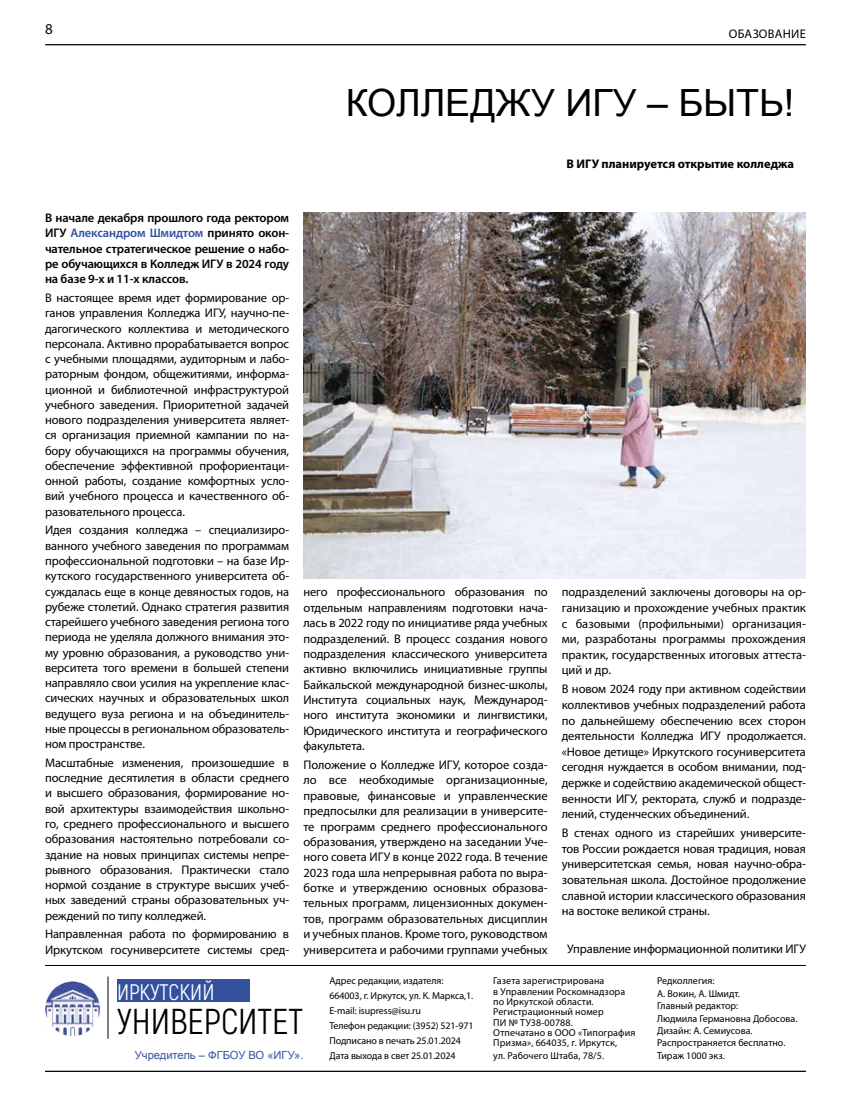
<style>
.page{position:relative;width:851px;height:1117px;background:#fff}
.page>*{position:absolute;margin:0;border:0;box-sizing:border-box;transform-origin:0 0}
.t1{font:37.5px "Arial";color:#000}
.t2{font:36px "Akrobat";color:#000}
.t3{font:22.5px "Akrobat";color:#fff}
.t4{font:15px "Myriad Pro";color:#000}
.t5{font:12.5px/15.2px "Myriad Pro";letter-spacing:-.01em;color:#000;text-align:justify}
.t6{font:600 12.5px/15.2px "Myriad Pro";letter-spacing:-.01em;color:#000;text-align:justify}
.t7{font:700 12.5px "Myriad Pro";color:#000}
.t8{font:12.5px "Myriad Pro";letter-spacing:.02em;color:#000}
.t9{font:11.12px "Arial";color:#33519f}
.t10{font:10px/10.2px "Myriad Pro";color:#000}
.s1{color:#33519f}
</style>
<div class="page">
<hr style="left:45px;top:44px;width:760px;height:1px;background:#000">
<hr style="left:45px;top:964px;width:760px;height:1px;background:#000">
<hr style="left:45px;top:1070px;width:760px;height:1px;background:#000">
<div style="left:117px;top:978px;width:133px;height:22px;background:#33519f"></div>
<hr style="left:108px;top:976px;width:1px;height:62px;background:#000">
<img style="left:46px;top:981px;width:54px;height:54px">
<img style="left:303px;top:213px;width:502px;height:365px">
<p class="t4" style="left:45px;top:20px;width:9px">8</p>
<p class="t8" style="left:728px;top:26px;width:78px">ОБАЗОВАНИЕ</p>
<h1 class="t1" style="left:346px;top:78px;width:450px">КОЛЛЕДЖУ ИГУ – БЫТЬ!</h1>
<p class="t7" style="left:566px;top:156px;width:229px">В ИГУ планируется открытие колледжа</p>
<p class="t6" style="left:45px;top:210px;width:246px">В начале декабря прошлого года ректором ИГУ <span class="s1">Александром Шмидтом</span> принято окон&shy;чательное стратегическое решение о набо&shy;ре обучающихся в Колледж ИГУ в 2024 году на базе 9-х и 11-х классов.</p>
<p class="t5" style="left:45px;top:290px;width:246px">В настоящее время идет формирование ор&shy;ганов управления Колледжа ИГУ, научно-пе&shy;дагогического коллектива и методического персонала. Активно прорабатывается вопрос с учебными площадями, аудиторным и лабо&shy;раторным фондом, общежитиями, информа&shy;ционной и библиотечной инфраструктурой учебного заведения. Приоритетной задачей нового подразделения университета являет&shy;ся организация приемной кампании по на&shy;бору обучающихся на программы обучения, обеспечение эффективной профориентаци&shy;онной работы, создание комфортных усло&shy;вий учебного процесса и качественного об&shy;разовательного процесса.</p>
<p class="t5" style="left:45px;top:522px;width:246px">Идея создания колледжа – специализиро&shy;ванного учебного заведения по программам профессиональной подготовки – на базе Ир&shy;кутского государственного университета об&shy;суждалась еще в конце девяностых годов, на рубеже столетий. Однако стратегия развития старейшего учебного заведения региона того периода не уделяла должного внимания это&shy;му уровню образования, а руководство уни&shy;верситета того времени в большей степени направляло свои усилия на укрепление клас&shy;сических научных и образовательных школ ведущего вуза региона и на объединитель&shy;ные процессы в региональном образователь&shy;ном пространстве.</p>
<p class="t5" style="left:45px;top:754px;width:246px">Масштабные изменения, произошедшие в последние десятилетия в области среднего и высшего образования, формирование но&shy;вой архитектуры взаимодействия школьно&shy;го, среднего профессионального и высшего образования настоятельно потребовали со&shy;здание на новых принципах системы непре&shy;рывного образования. Практически стало нормой создание в структуре высших учеб&shy;ных заведений страны образовательных уч&shy;реждений по типу колледжей.</p>
<p class="t5" style="left:45px;top:926px;width:246px">Направленная работа по формированию в<br>Иркутском госуниверситете системы сред-</p>
<p class="t5" style="left:303px;top:584px;width:246px">него профессионального образования по отдельным направлениям подготовки нача&shy;лась в 2022 году по инициативе ряда учебных подразделений. В процесс создания нового подразделения классического университета активно включились инициативные группы Байкальской международной бизнес-школы, Института социальных наук, Международ&shy;ного института экономики и лингвистики, Юридического института и географического факультета.</p>
<p class="t5" style="left:303px;top:756px;width:246px">Положение о Колледже ИГУ, которое созда&shy;ло все необходимые организационные, правовые, финансовые и управленческие предпосылки для реализации в университе&shy;те программ среднего профессионального образования, утверждено на заседании Уче&shy;ного совета ИГУ в конце 2022 года. В течение 2023 года шла непрерывная работа по выра&shy;ботке и утверждению основных образова&shy;тельных программ, лицензионных докумен&shy;тов, программ образовательных дисциплин и учебных планов. Кроме того, руководством университета и рабочими группами учебных</p>
<p class="t5" style="left:561px;top:584px;width:246px;line-height:15.6px">подразделений заключены договоры на ор&shy;ганизацию и прохождение учебных практик с базовыми (профильными) организация&shy;ми, разработаны программы прохождения практик, государственных итоговых аттеста&shy;ций и др.</p>
<p class="t5" style="left:561px;top:681px;width:246px;line-height:15.6px">В новом 2024 году при активном содействии коллективов учебных подразделений работа по дальнейшему обеспечению всех сторон деятельности Колледжа ИГУ продолжается. «Новое детище» Иркутского госуниверситета сегодня нуждается в особом внимании, под&shy;держке и содействию академической общест&shy;венности ИГУ, ректората, служб и подразде&shy;лений, студенческих объединений.</p>
<p class="t5" style="left:561px;top:824px;width:246px;line-height:15.6px">В стенах одного из старейших университе&shy;тов России рождается новая традиция, новая университетская семья, новая научно-обра&shy;зовательная школа. Достойное продолжение славной истории классического образования на востоке великой страны.</p>
<p class="t5" style="left:567px;top:941px;width:240px">Управление информационной политики ИГУ</p>
<h3 class="t3" style="left:117px;top:978px;width:99px">ИРКУТСКИЙ</h3>
<h2 class="t2" style="left:117px;top:1000px;width:187px">УНИВЕРСИТЕТ</h2>
<p class="t9" style="left:135px;top:1047px;width:170px">Учредитель – ФГБОУ ВО «ИГУ».</p>
<p class="t10" style="left:329px;top:973px;width:146px;line-height:14.9px">Адрес редакции, издателя:<br>664003, г. Иркутск, ул. К. Маркса,1.<br>E-mail: isupress@isu.ru<br>Телефон редакции: (3952) 521-971<br>Подписано в печать 25.01.2024<br>Дата выхода в свет 25.01.2024</p>
<p class="t10" style="left:493px;top:975px;width:143px">Газета зарегистрирована<br>в Управлении Роскомнадзора по Иркутской области.<br>Регистрационный номер<br>ПИ № ТУ38-00788.<br>Отпечатано в ООО «Типография<br>Призма», 664035, г. Иркутск,</p>
<p class="t10" style="left:493px;top:1049px;width:112px">ул. Рабочего Штаба, 78/5.</p>
<p class="t10" style="left:657px;top:974px;width:142px;line-height:12.4px">Редколлегия:<br>А. Вокин, А. Шмидт.<br>Главный редактор:<br>Людмила Германовна Добосова.<br>Дизайн: А. Семиусова.<br>Распространяется бесплатно.<br>Тираж 1000 экз.</p>
</div>
